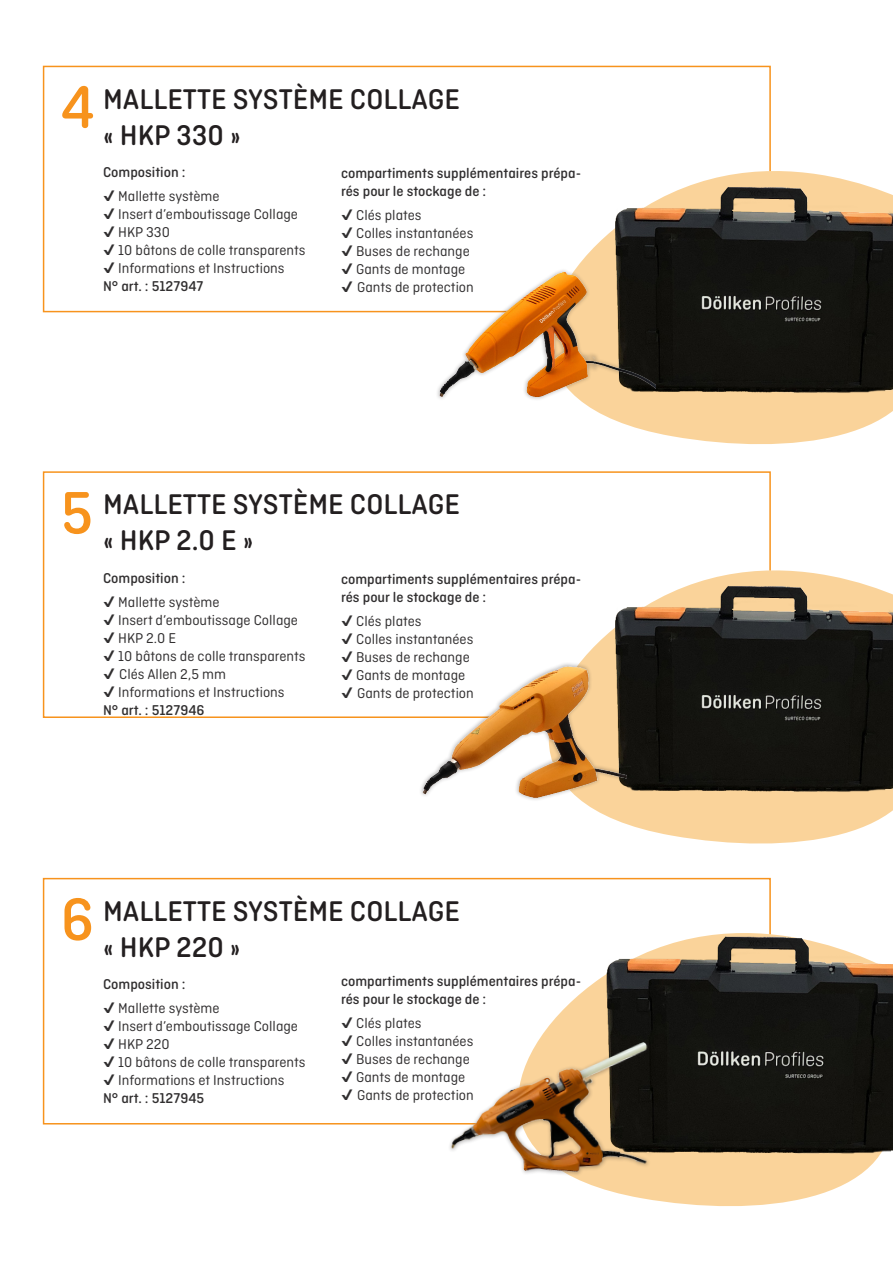
<style>
.page{position:relative;width:893px;height:1263px;background:#fff}
.page>*{position:absolute;margin:0;border:0;box-sizing:border-box;transform-origin:0 0}
.Ziffer_L{font:500 63px "Ciutadella Rounded";color:#f7931d}
.t1{font:500 30px "Ciutadella Rounded";color:#231f20}
.Fließtext_10Pt{font:15px "Ciutadella Rounded";color:#312f30}
.Fließtext_10Pt_Medium{font:500 15px/18px "Ciutadella Rounded";color:#312f30}
.Fließtext_10Pt_Medium-2{font:15px "Ciutadella Rounded";color:#312f30}
.Fließtext_10Pt-2{font:500 15px "Ciutadella Rounded";color:#312f30}
</style>
<div class="page">
<div style="left:43px;top:66px;width:728px;height:246px;border:2px solid #f7931d"></div>
<div style="left:43px;top:471px;width:728px;height:247px;border:2px solid #f7931d"></div>
<div style="left:43px;top:878px;width:728px;height:246px;border:2px solid #f7931d"></div>
<svg style="left:631px;top:426px;width:236px;height:18px;fill:#fad39a"></svg>
<svg style="left:643px;top:826px;width:222px;height:18px;fill:#fad39a"></svg>
<img style="left:583px;top:523px;width:310px;height:303px">
<img style="left:416px;top:659px;width:239px;height:170px">
<img style="left:583px;top:124px;width:310px;height:302px">
<div style="left:435px;top:268px;width:225px;height:133px;background:#231f20;opacity:.31"></div>
<img style="left:416px;top:259px;width:239px;height:148px">
<img style="left:549px;top:928px;width:344px;height:278px">
<img style="left:431px;top:1026px;width:248px;height:170px">
<p class="Ziffer_L" style="left:61px;top:72px;width:36px">4</p>
<p class="t1" style="left:103px;top:82px;width:358px">MALLETTE SYSTÈME COLLAGE</p>
<p class="t1" style="left:103px;top:118px;width:139px">« HKP 330 »</p>
<p class="Fließtext_10Pt_Medium" style="left:103px;top:163px;width:84px">Composition :</p>
<p class="Fließtext_10Pt" style="left:103px;top:188px;width:118px">✔ Mallette système</p>
<p class="Fließtext_10Pt" style="left:103px;top:206px;width:197px">✔ Insert d’emboutissage Collage</p>
<p class="Fließtext_10Pt" style="left:103px;top:224px;width:68px">✔ HKP 330</p>
<p class="Fließtext_10Pt" style="left:103px;top:242px;width:204px">✔ 10 bâtons de colle transparents</p>
<p class="Fließtext_10Pt" style="left:103px;top:260px;width:183px">✔ Informations et Instructions</p>
<p class="Fließtext_10Pt-2" style="left:103px;top:278px;width:102px">N° art. : 5127947</p>
<p class="Fließtext_10Pt_Medium" style="left:341px;top:164px;width:242px">compartiments supplémentaires prépa&shy;rés pour le stockage de :</p>
<p class="Fließtext_10Pt_Medium-2" style="left:341px;top:207px;width:82px">✔ Clés plates</p>
<p class="Fließtext_10Pt" style="left:341px;top:225px;width:134px">✔ Colles instantanées</p>
<p class="Fließtext_10Pt" style="left:341px;top:243px;width:130px">✔ Buses de rechange</p>
<p class="Fließtext_10Pt" style="left:341px;top:261px;width:126px">✔ Gants de montage</p>
<p class="Fließtext_10Pt_Medium-2" style="left:341px;top:279px;width:134px">✔ Gants de protection</p>
<p class="Ziffer_L" style="left:61px;top:477px;width:34px">5</p>
<p class="t1" style="left:103px;top:488px;width:358px">MALLETTE SYSTÈME COLLAGE</p>
<p class="t1" style="left:103px;top:524px;width:152px">« HKP 2.0 E »</p>
<p class="Fließtext_10Pt_Medium" style="left:103px;top:569px;width:84px">Composition :</p>
<p class="Fließtext_10Pt" style="left:103px;top:593px;width:118px">✔ Mallette système</p>
<p class="Fließtext_10Pt" style="left:103px;top:611px;width:197px">✔ Insert d’emboutissage Collage</p>
<p class="Fließtext_10Pt" style="left:103px;top:629px;width:75px">✔ HKP 2.0 E</p>
<p class="Fließtext_10Pt" style="left:103px;top:647px;width:204px">✔ 10 bâtons de colle transparents</p>
<p class="Fließtext_10Pt" style="left:103px;top:665px;width:124px">✔ Clés Allen 2,5 mm</p>
<p class="Fließtext_10Pt" style="left:103px;top:683px;width:183px">✔ Informations et Instructions</p>
<p class="Fließtext_10Pt-2" style="left:103px;top:701px;width:103px">N° art. : 5127946</p>
<p class="Fließtext_10Pt_Medium" style="left:341px;top:570px;width:242px">compartiments supplémentaires prépa&shy;rés pour le stockage de :</p>
<p class="Fließtext_10Pt_Medium-2" style="left:341px;top:612px;width:82px">✔ Clés plates</p>
<p class="Fließtext_10Pt" style="left:341px;top:630px;width:134px">✔ Colles instantanées</p>
<p class="Fließtext_10Pt" style="left:341px;top:648px;width:130px">✔ Buses de rechange</p>
<p class="Fließtext_10Pt" style="left:341px;top:666px;width:126px">✔ Gants de montage</p>
<p class="Fließtext_10Pt_Medium-2" style="left:341px;top:684px;width:134px">✔ Gants de protection</p>
<p class="Ziffer_L" style="left:61px;top:884px;width:35px">6</p>
<p class="t1" style="left:103px;top:894px;width:358px">MALLETTE SYSTÈME COLLAGE</p>
<p class="t1" style="left:103px;top:930px;width:139px">« HKP 220 »</p>
<p class="Fließtext_10Pt_Medium" style="left:103px;top:975px;width:84px">Composition :</p>
<p class="Fließtext_10Pt" style="left:103px;top:1000px;width:118px">✔ Mallette système</p>
<p class="Fließtext_10Pt" style="left:103px;top:1018px;width:197px">✔ Insert d’emboutissage Collage</p>
<p class="Fließtext_10Pt" style="left:103px;top:1036px;width:68px">✔ HKP 220</p>
<p class="Fließtext_10Pt" style="left:103px;top:1054px;width:204px">✔ 10 bâtons de colle transparents</p>
<p class="Fließtext_10Pt" style="left:103px;top:1072px;width:183px">✔ Informations et Instructions</p>
<p class="Fließtext_10Pt-2" style="left:103px;top:1090px;width:103px">N° art. : 5127945</p>
<p class="Fließtext_10Pt_Medium" style="left:341px;top:972px;width:242px">compartiments supplémentaires prépa&shy;rés pour le stockage de :</p>
<p class="Fließtext_10Pt_Medium-2" style="left:341px;top:1015px;width:82px">✔ Clés plates</p>
<p class="Fließtext_10Pt" style="left:341px;top:1033px;width:134px">✔ Colles instantanées</p>
<p class="Fließtext_10Pt" style="left:341px;top:1051px;width:130px">✔ Buses de rechange</p>
<p class="Fließtext_10Pt" style="left:341px;top:1069px;width:126px">✔ Gants de montage</p>
<p class="Fließtext_10Pt" style="left:341px;top:1087px;width:134px">✔ Gants de protection</p>
</div>
